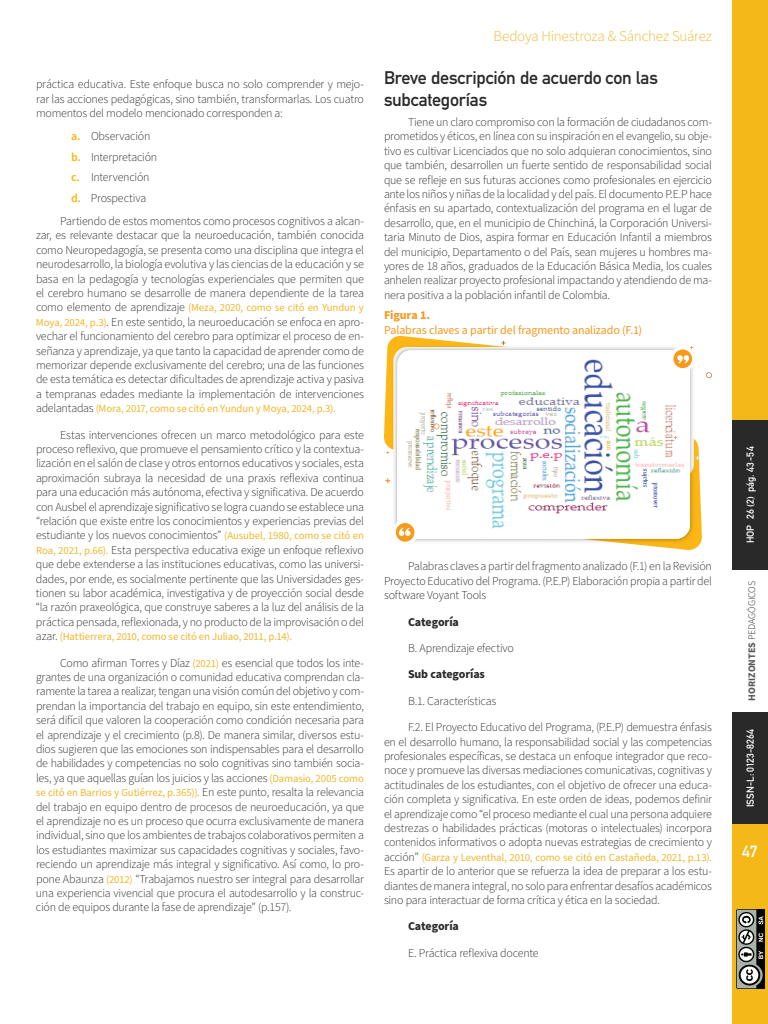
<style>
.page{position:relative;width:768px;height:1024px;background:#fff}
.page>*{position:absolute;margin:0;border:0;box-sizing:border-box;transform-origin:0 0}
.t1{font:700 18px/21.6px "DIN Alternate";letter-spacing:-.015em;color:#282928}
.t2{font:700 16px "DIN Alternate";color:#fff}
.t3{font:300 15px "Source Sans Pro";letter-spacing:-.015em;color:#efb72e}
.t4{font:300 12px/14.4px "Source Sans Pro";letter-spacing:-.02em;color:#282928;text-align:justify}
.t5{font:12px "Source Sans Pro";letter-spacing:-.01em;color:#f7981d}
.t6{font:700 12px "Source Sans Pro";letter-spacing:-.01em;color:#282928}
.t7{font:700 12px "Source Sans Pro";letter-spacing:-.01em;color:#f7981d}
.t8{font:10.8px "Source Sans Pro";letter-spacing:-.015em;color:#efb72e}
.t9{font:700 10px "DIN Alternate";letter-spacing:.005em;color:#fff}
.t10{font:300 10px "Source Sans Pro";letter-spacing:-.015em;color:#231f20}
.s1{font-weight:600;color:#f5b819}
.s2{font-weight:300;font-size:12px;color:#282928}
.s3{font-weight:400;font-size:10.8px;color:#efb72e}
.s4{font-weight:700;color:#5a5b5a}
</style>
<div class="page">
<svg style="left:384px;top:336px;width:328px;height:214px"></svg>
<div style="left:732px;top:712px;width:36px;height:312px;background:#f5b819"></div>
<div style="left:732px;top:0;width:36px;height:570px;background:#f5b819"></div>
<div style="left:732px;top:420px;width:36px;height:150px;background:#282928"></div>
<div style="left:732px;top:712px;width:36px;height:112px;background:#282928"></div>
<img style="left:736px;top:909px;width:28px;height:80px">
<p class="t4" style="left:36px;top:77px;width:329px">práctica educativa. Este enfoque busca no solo comprender y mejo&shy;rar las acciones pedagógicas, sino también, transformarlas. Los cuatro momentos del modelo mencionado corresponden a:</p>
<p class="t4" style="left:71px;top:127px;width:88px;line-height:20.4px;text-align:left"><span class="s1">a.</span> Observación <span class="s1">b.</span> Interpretación <span class="s1">c.</span> Intervención <span class="s1">d.</span> Prospectiva</p>
<p class="t4" style="left:36px;top:214px;width:330px;text-indent:24px">Partiendo de estos momentos como procesos cognitivos a alcan&shy;zar, es relevante destacar que la neuroeducación, también conocida como Neuropedagogía, se presenta como una disciplina que integra el neurodesarrollo, la biología evolutiva y las ciencias de la educación y se basa en la pedagogía y tecnologías experienciales que permiten que el cerebro humano se desarrolle de manera dependiente de la tarea</p>
<p class="t8" style="left:36px;top:301px;width:330px"><span class="s2">como elemento de aprendizaje</span> (Meza, 2020, como se citó en Yundun y</p>
<p class="t4" style="left:36px;top:315px;width:330px"><span class="s3">Moya, 2024, p.3)</span>. En este sentido, la neuroeducación se enfoca en apro&shy;vechar el funcionamiento del cerebro para optimizar el proceso de en&shy;señanza y aprendizaje, ya que tanto la capacidad de aprender como de memorizar depende exclusivamente del cerebro; una de las funciones de esta temática es detectar dificultades de aprendizaje activa y pasiva a tempranas edades mediante la implementación de intervenciones</p>
<p class="t8" style="left:36px;top:401px;width:301px"><span class="s2">adelantadas</span> (Mora, 2017, como se citó en Yundun y Moya, 2024, p.3).</p>
<p class="t4" style="left:36px;top:428px;width:330px;text-indent:24px">Estas intervenciones ofrecen un marco metodológico para este proceso reflexivo, que promueve el pensamiento crítico y la contextua&shy;lización en el salón de clase y otros entornos educativos y sociales, esta aproximación subraya la necesidad de una praxis reflexiva continua para una educación más autónoma, efectiva y significativa. De acuerdo con Ausbel el aprendizaje significativo se logra cuando se establece una “relación que existe entre los conocimientos y experiencias previas del estudiante y los nuevos conocimientos” <span class="s3">(Ausubel, 1980, como se citó en Roa, 2021, p.66).</span> Esta perspectiva educativa exige un enfoque reflexivo que debe extenderse a las instituciones educativas, como las universi&shy;dades, por ende, es socialmente pertinente que las Universidades ges&shy;tionen su labor académica, investigativa y de proyección social desde “la razón praxeológica, que construye saberes a la luz del análisis de la práctica pensada, reflexionada, y no producto de la improvisación o del</p>
<p class="t8" style="left:36px;top:629px;width:258px"><span class="s2">azar.</span> (Hattierrera, 2010, como se citó en Juliao, 2011, p.14).</p>
<p class="t4" style="left:36px;top:656px;width:330px;text-indent:24px">Como afirman Torres y Díaz <span class="s3">(2021)</span> es esencial que todos los inte&shy;grantes de una organización o comunidad educativa comprendan cla&shy;ramente la tarea a realizar, tengan una visión común del objetivo y com&shy;prendan la importancia del trabajo en equipo, sin este entendimiento, será difícil que valoren la cooperación como condición necesaria para el aprendizaje y el crecimiento (p.8). De manera similar, diversos estu&shy;dios sugieren que las emociones son indispensables para el desarrollo de habilidades y competencias no solo cognitivas sino también socia&shy;les, ya que aquellas guían los juicios y las acciones <span class="s3">(Damasio, 2005 como</span></p>
<p class="t8" style="left:36px;top:785px;width:329px">se citó en Barrios y Gutiérrez, p.365)). <span class="s2">En este punto, resalta la relevancia</span></p>
<p class="t4" style="left:36px;top:800px;width:330px">del trabajo en equipo dentro de procesos de neuroeducación, ya que el aprendizaje no es un proceso que ocurra exclusivamente de manera individual, sino que los ambientes de trabajos colaborativos permiten a los estudiantes maximizar sus capacidades cognitivas y sociales, favo&shy;reciendo un aprendizaje más integral y significativo. Así como, lo pro&shy;pone Abaunza <span class="s3">(2012)</span> “Trabajamos nuestro ser integral para desarrollar una experiencia vivencial que procura el autodesarrollo y la construc&shy;ción de equipos durante la fase de aprendizaje” (p.157).</p>
<p class="t3" style="left:493px;top:26px;width:220px">Bedoya Hinestroza &amp; Sánchez Suárez</p>
<h1 class="t1" style="left:384px;top:66px;width:276px">Breve descripción de acuerdo con las subcategorías</h1>
<p class="t4" style="left:384px;top:115px;width:330px;text-indent:24px">Tiene un claro compromiso con la formación de ciudadanos com&shy;prometidos y éticos, en línea con su inspiración en el evangelio, su obje&shy;tivo es cultivar Licenciados que no solo adquieran conocimientos, sino que también, desarrollen un fuerte sentido de responsabilidad social que se refleje en sus futuras acciones como profesionales en ejercicio ante los niños y niñas de la localidad y del país. El documento P.E.P hace énfasis en su apartado, contextualización del programa en el lugar de desarrollo, que, en el municipio de Chinchiná, la Corporación Universi&shy;taria Minuto de Dios, aspira formar en Educación Infantil a miembros del municipio, Departamento o del País, sean mujeres u hombres ma&shy;yores de 18 años, graduados de la Educación Básica Media, los cuales anhelen realizar proyecto profesional impactando y atendiendo de ma&shy;nera positiva a la población infantil de Colombia.</p>
<p class="t7" style="left:384px;top:307px;width:48px">Figura 1.</p>
<p class="t5" style="left:384px;top:322px;width:260px">Palabras claves a partir del fragmento analizado (F.1)</p>
<p class="t4" style="left:384px;top:560px;width:330px;text-indent:24px">Palabras claves a partir del fragmento analizado (F.1) en la Revisión Proyecto Educativo del Programa. (P.E.P) Elaboración propia a partir del software Voyant Tools</p>
<p class="t6" style="left:408px;top:613px;width:52px">Categoría</p>
<p class="t4" style="left:408px;top:641px;width:107px">B. Aprendizaje efectivo</p>
<p class="t6" style="left:408px;top:666px;width:78px">Sub categorías</p>
<p class="t4" style="left:408px;top:688px;width:305px;line-height:26.4px">B.1. Características<br>F.2. El Proyecto Educativo del Programa, (P.E.P) demuestra énfasis</p>
<p class="t4" style="left:384px;top:735px;width:330px">en el desarrollo humano, la responsabilidad social y las competencias profesionales específicas, se destaca un enfoque integrador que reco&shy;noce y promueve las diversas mediaciones comunicativas, cognitivas y actitudinales de los estudiantes, con el objetivo de ofrecer una educa&shy;ción completa y significativa. En este orden de ideas, podemos definir el aprendizaje como “el proceso mediante el cual una persona adquiere destrezas o habilidades prácticas (motoras o intelectuales) incorpora contenidos informativos o adopta nuevas estrategias de crecimiento y</p>
<p class="t8" style="left:384px;top:850px;width:330px"><span class="s2">acción”</span> (Garza y Leventhal, 2010, como se citó en Castañeda, 2021, p.13).</p>
<p class="t4" style="left:384px;top:864px;width:330px">Es apartir de lo anterior que se refuerza la idea de preparar a los estu&shy;diantes de manera integral, no solo para enfrentar desafíos académicos sino para interactuar de forma crítica y ética en la sociedad.</p>
<p class="t6" style="left:408px;top:918px;width:52px">Categoría</p>
<p class="t4" style="left:408px;top:946px;width:132px">E. Práctica reflexiva docente</p>
<p class="t9" style="left:743px;top:543px;width:98px;rotate:-90deg">HOP 26 (2) pág. 43-54</p>
<p class="t10" style="left:745px;top:701px;width:121px;rotate:-90deg"><span class="s4">HORIZONTES</span> PEDAGÓGICOS</p>
<p class="t9" style="left:743px;top:807px;width:80px;rotate:-90deg">ISSN-L: 0123-8264</p>
<h2 class="t2" style="left:742px;top:839px;width:17px">47</h2>
</div>
